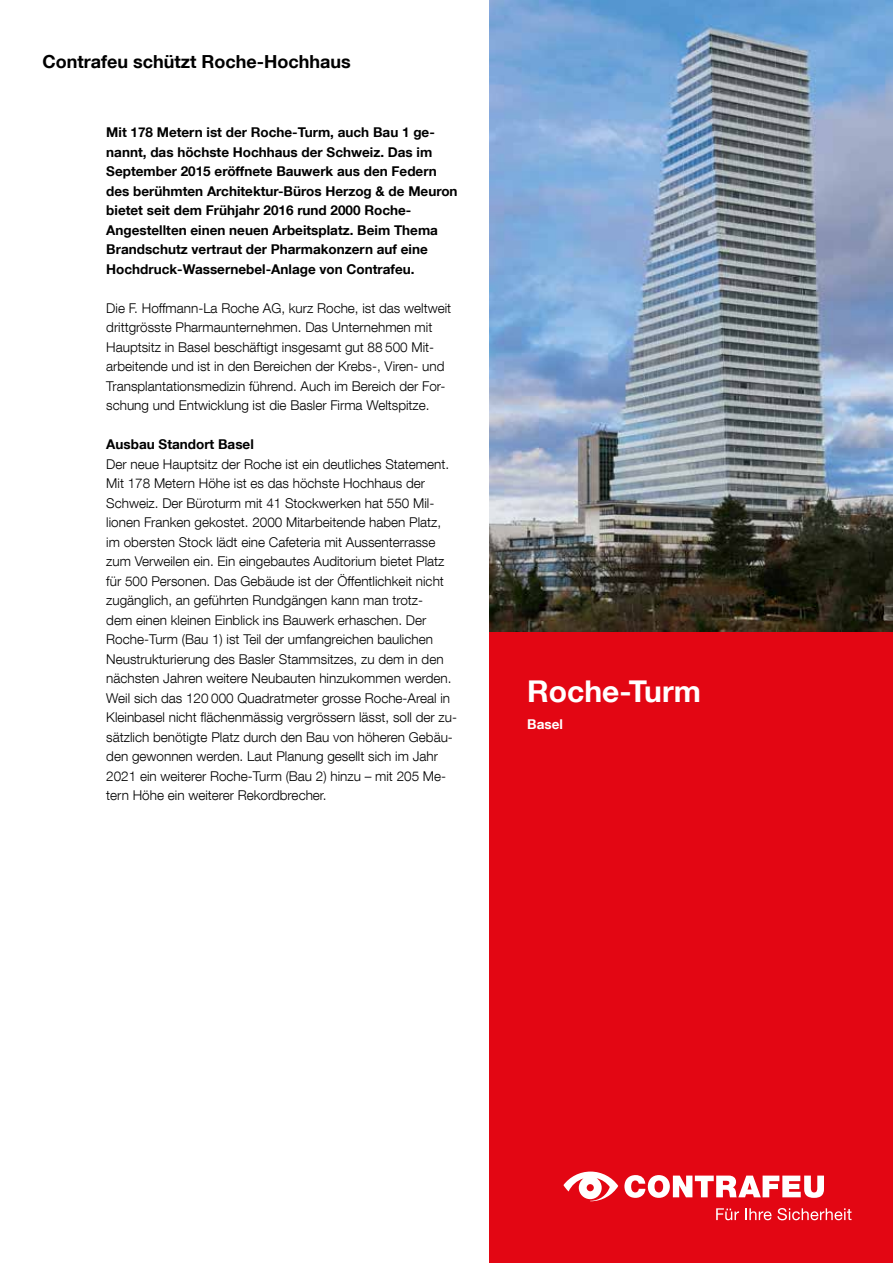
<style>
.page{position:relative;width:893px;height:1263px;background:#fff}
.page>*{position:absolute;margin:0;border:0;box-sizing:border-box;transform-origin:0 0}
.t1{font:700 30px "Helvetica Neue LT Com";color:#fff}
.t2{font:700 18px "Helvetica Neue LT Com";color:#000}
.t3{font:300 13.5px/19.5px "Helvetica Neue LT Com";color:#000}
.t4{font:700 13.5px/19.5px "Helvetica Neue LT Com";color:#000}
.t5{font:700 13.5px "Helvetica Neue LT Com";color:#fff}
</style>
<div class="page">
<div style="left:489px;top:0;width:404px;height:1263px;background:#e30613"></div>
<img style="left:489px;top:0;width:404px;height:631px">
<svg style="left:624px;top:1175px;width:200px;height:23px"></svg>
<svg style="left:563px;top:1171px;width:55px;height:30px"></svg>
<svg style="left:716px;top:1208px;width:23px;height:12px"></svg>
<svg style="left:745px;top:1208px;width:106px;height:12px"></svg>
<h2 class="t2" style="left:43px;top:50px;width:310px">Contrafeu schützt Roche-Hochhaus</h2>
<p class="t4" style="left:106px;top:122px;width:353px">Mit 178 Metern ist der Roche-Turm, auch Bau 1 ge&shy;nannt, das höchste Hochhaus der Schweiz. Das im September 2015 eröffnete Bauwerk aus den Federn des berühmten Architektur-Büros Herzog &amp; de Meuron bietet seit dem Frühjahr 2016 rund 2000 Roche-Angestellten einen neuen Arbeitsplatz. Beim Thema Brandschutz vertraut der Pharmakonzern auf eine Hochdruck-Wassernebel-Anlage von Contrafeu.</p>
<p class="t3" style="left:106px;top:298px;width:346px">Die F. Hoffmann-La Roche AG, kurz Roche, ist das weltweit drittgrösste Pharmaunternehmen. Das Unternehmen mit Hauptsitz in Basel beschäftigt insgesamt gut 88 500 Mit&shy;arbeitende und ist in den Bereichen der Krebs-, Viren- und Transplantationsmedizin führend. Auch im Bereich der For&shy;schung und Entwicklung ist die Basler Firma Weltspitze.</p>
<p class="t4" style="left:106px;top:434px;width:149px">Ausbau Standort Basel</p>
<p class="t3" style="left:106px;top:454px;width:352px">Der neue Hauptsitz der Roche ist ein deutliches Statement.<br>Mit 178 Metern Höhe ist es das höchste Hochhaus der Schweiz. Der Büroturm mit 41 Stockwerken hat 550 Mil&shy;lionen Franken gekostet. 2000 Mitarbeitende haben Platz, im obersten Stock lädt eine Cafeteria mit Aussenterrasse zum Verweilen ein. Ein eingebautes Auditorium bietet Platz für 500 Personen. Das Gebäude ist der Öffentlichkeit nicht zugänglich, an geführten Rundgängen kann man trotz-<br>dem einen kleinen Einblick ins Bauwerk erhaschen. Der Roche-Turm (Bau 1) ist Teil der umfangreichen baulichen Neustrukturierung des Basler Stammsitzes, zu dem in den nächsten Jahren weitere Neubauten hinzukommen werden.<br>Weil sich das 120 000 Quadratmeter grosse Roche-Areal in Kleinbasel nicht flächenmässig vergrössern lässt, soll der zu&shy;sätzlich benötigte Platz durch den Bau von höheren Gebäu&shy;den gewonnen werden. Laut Planung gesellt sich im Jahr 2021 ein weiterer Roche-Turm (Bau 2) hinzu – mit 205 Me&shy;tern Höhe ein weiterer Rekordbrecher.</p>
<h1 class="t1" style="left:527px;top:672px;width:175px">Roche-Turm</h1>
<p class="t5" style="left:527px;top:715px;width:37px">Basel</p>
</div>
